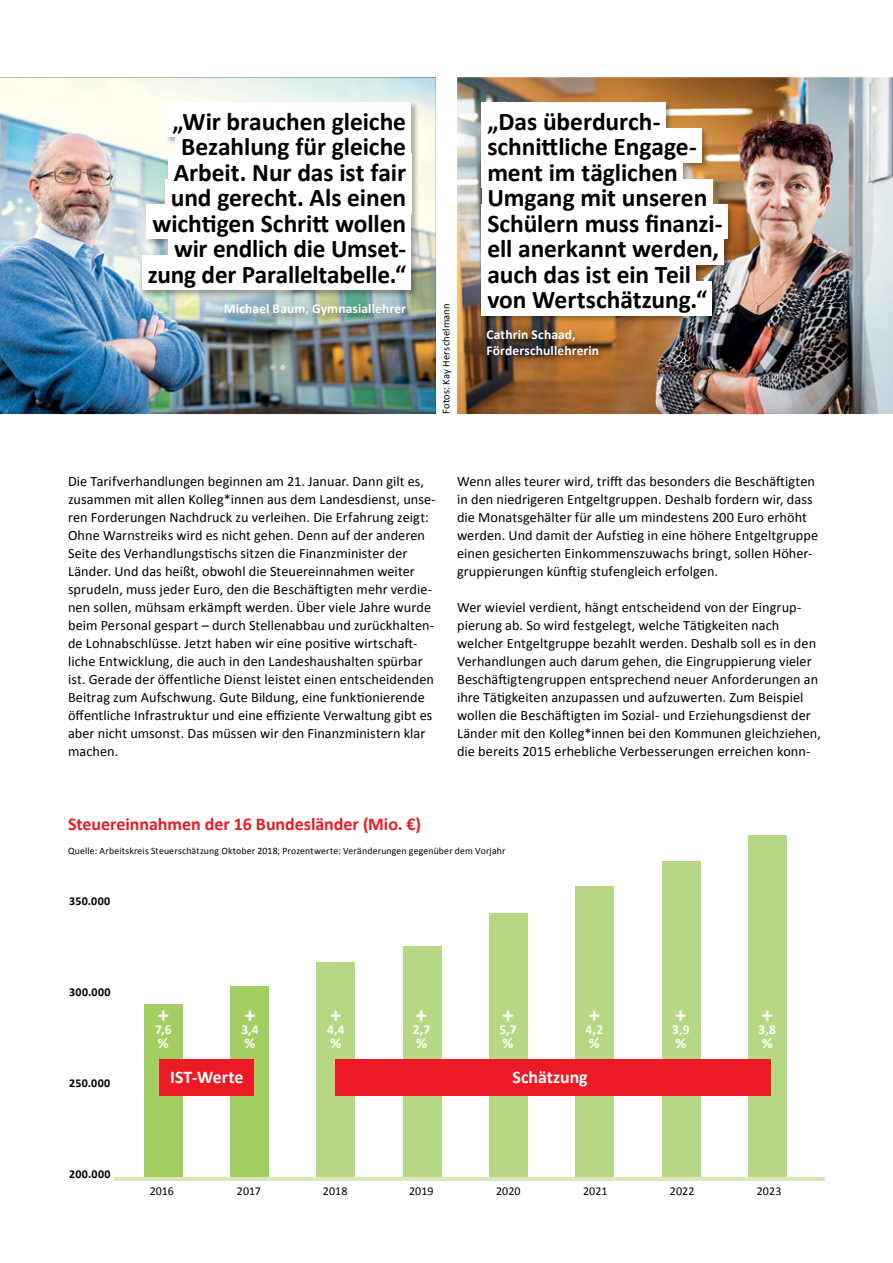
<style>
.page{position:relative;width:893px;height:1263px;background:#fff}
.page>*{position:absolute;margin:0;border:0;box-sizing:border-box;transform-origin:0 0}
.t1{font:700 25.5px/25.5px "Calibri";letter-spacing:-.005em;color:#000;text-align:right}
.t2{font:700 22.5px "Calibri";color:#fff}
.t3{font:700 18px "Calibri";color:#ec1a24}
.t4{font:700 17.85px "Calibri";color:#fff}
.t5{font:700 15px "Calibri";color:#fff}
.t6{font:14.25px/18px "Calibri";letter-spacing:.005em;color:#000}
.t7{font:700 13.5px/16.5px "Calibri";letter-spacing:.01em;color:#fff}
.t8{font:12px "Calibri";letter-spacing:.005em;color:#000}
.t9{font:700 12px "Calibri";letter-spacing:.035em;color:#000}
.t10{font:10.5px "Calibri";letter-spacing:.015em;color:#000}
.t11{font:9.75px "Calibri";letter-spacing:.015em;color:#000}
</style>
<div class="page">
<img style="left:0;top:77px;width:436px;height:337px">
<img style="left:457px;top:77px;width:436px;height:337px">
<div style="left:748px;top:836px;width:39px;height:342px;background:#b6d884"></div>
<div style="left:662px;top:862px;width:39px;height:316px;background:#b6d884"></div>
<div style="left:575px;top:887px;width:39px;height:291px;background:#b6d884"></div>
<div style="left:489px;top:913px;width:39px;height:265px;background:#b6d884"></div>
<div style="left:403px;top:947px;width:39px;height:231px;background:#b6d884"></div>
<div style="left:316px;top:962px;width:39px;height:216px;background:#b6d884"></div>
<div style="left:230px;top:986px;width:39px;height:192px;background:#a3cf62"></div>
<div style="left:144px;top:1004px;width:39px;height:174px;background:#a3cf62"></div>
<div style="left:159px;top:1059px;width:95px;height:37px;background:#ec1a24"></div>
<div style="left:335px;top:1059px;width:435px;height:37px;background:#ec1a24"></div>
<img style="left:141px;top:101px;width:278px;height:221px">
<div style="left:167px;top:102px;width:244px;height:35px;background:#fff"></div>
<div style="left:175px;top:128px;width:236px;height:35px;background:#fff"></div>
<div style="left:168px;top:153px;width:243px;height:35px;background:#fff"></div>
<div style="left:165px;top:179px;width:246px;height:35px;background:#fff"></div>
<div style="left:147px;top:204px;width:264px;height:35px;background:#fff"></div>
<div style="left:168px;top:230px;width:243px;height:35px;background:#fff"></div>
<div style="left:142px;top:255px;width:269px;height:35px;background:#fff"></div>
<img style="left:480px;top:101px;width:254px;height:261px">
<div style="left:482px;top:102px;width:184px;height:35px;background:#fff"></div>
<div style="left:482px;top:128px;width:220px;height:35px;background:#fff"></div>
<div style="left:482px;top:153px;width:201px;height:35px;background:#fff"></div>
<div style="left:482px;top:179px;width:230px;height:35px;background:#fff"></div>
<div style="left:482px;top:204px;width:246px;height:35px;background:#fff"></div>
<div style="left:482px;top:230px;width:242px;height:35px;background:#fff"></div>
<div style="left:482px;top:255px;width:214px;height:35px;background:#fff"></div>
<div style="left:482px;top:281px;width:230px;height:35px;background:#fff"></div>
<hr style="left:115px;top:1177px;width:710px;height:3px;background:#d9e9bc">
<h1 class="t1" style="left:148px;top:109px;width:260px">„Wir brauchen gleiche<br>Bezahlung für gleiche<br>Arbeit. Nur das ist fair und gerecht. Als einen wichtigen Schritt wollen wir endlich die Umset&shy;zung der Paralleltabelle.“</h1>
<p class="t7" style="left:224px;top:301px;width:184px">Michael Baum, Gymnasiallehrer</p>
<p class="t10" style="left:439px;top:414px;width:112px;rotate:-90deg">Fotos: Kay Herschelmann</p>
<h1 class="t1" style="left:487px;top:109px;width:237px;text-align:left">„Das überdurch&shy;schnittliche Engage&shy;ment im täglichen<br>Umgang mit unseren<br>Schülern muss finanzi&shy;ell anerkannt werden, auch das ist ein Teil von Wertschätzung.“</h1>
<p class="t7" style="left:486px;top:326px;width:114px">Cathrin Schaad,<br>Förderschullehrerin</p>
<p class="t6" style="left:68px;top:472px;width:369px">Die Tarifverhandlungen beginnen am 21. Januar. Dann gilt es, zusammen mit allen Kolleg*innen aus dem Landesdienst, unse&shy;ren Forderungen Nachdruck zu verleihen. Die Erfahrung zeigt:<br>Ohne Warnstreiks wird es nicht gehen. Denn auf der anderen Seite des Verhandlungstischs sitzen die Finanzminister der Länder. Und das heißt, obwohl die Steuereinnahmen weiter sprudeln, muss jeder Euro, den die Beschäftigten mehr verdie&shy;nen sollen, mühsam erkämpft werden. Über viele Jahre wurde beim Personal gespart – durch Stellenabbau und zurückhalten&shy;de Lohnabschlüsse. Jetzt haben wir eine positive wirtschaft&shy;liche Entwicklung, die auch in den Landeshaushalten spürbar ist. Gerade der öffentliche Dienst leistet einen entscheidenden Beitrag zum Aufschwung. Gute Bildung, eine funktionierende öffentliche Infrastruktur und eine effiziente Verwaltung gibt es aber nicht umsonst. Das müssen wir den Finanzministern klar machen.</p>
<p class="t6" style="left:457px;top:472px;width:362px">Wenn alles teurer wird, trifft das besonders die Beschäftigten in den niedrigeren Entgeltgruppen. Deshalb fordern wir, dass die Monatsgehälter für alle um mindestens 200 Euro erhöht werden. Und damit der Aufstieg in eine höhere Entgeltgruppe einen gesicherten Einkommenszuwachs bringt, sollen Höher&shy;gruppierungen künftig stufengleich erfolgen.</p>
<p class="t6" style="left:457px;top:598px;width:365px">Wer wieviel verdient, hängt entscheidend von der Eingrup&shy;pierung ab. So wird festgelegt, welche Tätigkeiten nach welcher Entgeltgruppe bezahlt werden. Deshalb soll es in den Verhandlungen auch darum gehen, die Eingruppierung vieler Beschäftigtengruppen entsprechend neuer Anforderungen an ihre Tätigkeiten anzupassen und aufzuwerten. Zum Beispiel wollen die Beschäftigten im Sozial- und Erziehungsdienst der Länder mit den Kolleg*innen bei den Kommunen gleichziehen, die bereits 2015 erhebliche Verbesserungen erreichen konn-</p>
<p class="t3" style="left:68px;top:812px;width:355px">Steuereinnahmen der 16 Bundesländer (Mio. €)</p>
<p class="t11" style="left:68px;top:844px;width:439px">Quelle: Arbeitskreis Steuerschätzung Oktober 2018; Prozentwerte: Veränderungen gegenüber dem Vorjahr</p>
<p class="t9" style="left:69px;top:894px;width:43px">350.000</p>
<p class="t9" style="left:69px;top:985px;width:43px">300.000</p>
<p class="t9" style="left:69px;top:1075px;width:43px">250.000</p>
<p class="t9" style="left:69px;top:1166px;width:43px">200.000</p>
<h2 class="t2" style="left:158px;top:1001px;width:13px">+</h2>
<h2 class="t2" style="left:244px;top:1001px;width:13px">+</h2>
<h2 class="t2" style="left:330px;top:1001px;width:13px">+</h2>
<h2 class="t2" style="left:416px;top:1001px;width:13px">+</h2>
<h2 class="t2" style="left:502px;top:1001px;width:13px">+</h2>
<h2 class="t2" style="left:589px;top:1001px;width:13px">+</h2>
<h2 class="t2" style="left:675px;top:1001px;width:13px">+</h2>
<h2 class="t2" style="left:762px;top:1001px;width:13px">+</h2>
<p class="t7" style="left:155px;top:1022px;width:18px">7,6</p>
<p class="t7" style="left:241px;top:1022px;width:19px">3,4</p>
<p class="t7" style="left:327px;top:1022px;width:19px">4,4</p>
<p class="t7" style="left:413px;top:1022px;width:19px">2,7</p>
<p class="t7" style="left:499px;top:1022px;width:19px">5,7</p>
<p class="t7" style="left:586px;top:1022px;width:19px">4,2</p>
<p class="t7" style="left:672px;top:1022px;width:19px">3,9</p>
<p class="t7" style="left:758px;top:1022px;width:19px">3,8</p>
<p class="t5" style="left:158px;top:1033px;width:12px">%</p>
<p class="t5" style="left:245px;top:1033px;width:12px">%</p>
<p class="t5" style="left:330px;top:1033px;width:12px">%</p>
<p class="t5" style="left:416px;top:1033px;width:12px">%</p>
<p class="t5" style="left:502px;top:1033px;width:12px">%</p>
<p class="t5" style="left:589px;top:1033px;width:12px">%</p>
<p class="t5" style="left:675px;top:1033px;width:12px">%</p>
<p class="t5" style="left:762px;top:1033px;width:12px">%</p>
<p class="t4" style="left:170px;top:1065px;width:75px">IST-Werte</p>
<p class="t4" style="left:512px;top:1065px;width:77px">Schätzung</p>
<p class="t8" style="left:150px;top:1183px;width:26px">2016</p>
<p class="t8" style="left:237px;top:1183px;width:26px">2017</p>
<p class="t8" style="left:323px;top:1183px;width:26px">2018</p>
<p class="t8" style="left:409px;top:1183px;width:26px">2019</p>
<p class="t8" style="left:496px;top:1183px;width:26px">2020</p>
<p class="t8" style="left:583px;top:1183px;width:26px">2021</p>
<p class="t8" style="left:670px;top:1183px;width:26px">2022</p>
<p class="t8" style="left:757px;top:1183px;width:26px">2023</p>
</div>
